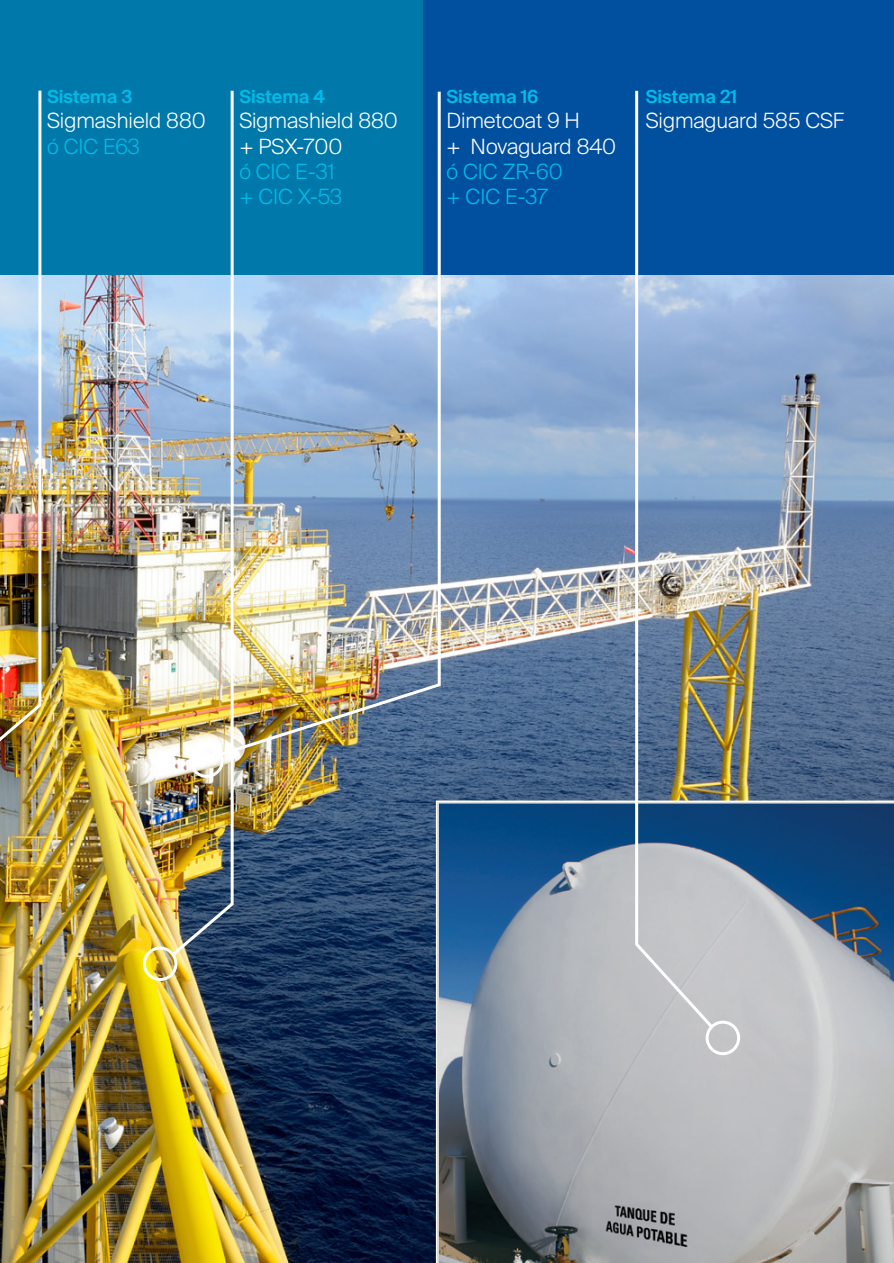
<style>
.page{position:relative;width:894px;height:1263px;background:#fff}
.page>*{position:absolute;margin:0;border:0;box-sizing:border-box;transform-origin:0 0}
.t1{font:300 21px "Suisse Intl";color:#fff}
.t2{font:300 21px "Suisse Intl";color:#02bce8}
.t3{font:600 18px "Suisse Intl";color:#02bce8}
</style>
<div class="page">
<img style="left:0;top:274px;width:893px;height:989px">
<div style="left:0;top:0;width:424px;height:274px;background:#0078aa"></div>
<div style="left:423px;top:0;width:470px;height:274px;background:#01509f"></div>
<img style="left:0;top:90px;width:43px;height:703px">
<img style="left:169px;top:274px;width:66px;height:684px">
<div style="left:143px;top:946px;width:34px;height:35px;border:3px solid #fff;border-radius:50%"></div>
<img style="left:218px;top:90px;width:224px;height:667px">
<div style="left:189px;top:743px;width:35px;height:35px;border:3px solid #fff;border-radius:50%"></div>
<svg style="left:437px;top:802px;width:456px;height:461px"></svg>
<svg style="left:633px;top:90px;width:82px;height:941px"></svg>
<div style="left:705px;top:1020px;width:34px;height:35px;border:3px solid #fff;border-radius:50%"></div>
<p class="t3" style="left:47px;top:86px;width:87px">Sistema 3</p>
<p class="t1" style="left:47px;top:109px;width:160px">Sigmashield 880</p>
<p class="t2" style="left:47px;top:134px;width:94px">ó CIC E63</p>
<p class="t3" style="left:239px;top:86px;width:87px">Sistema 4</p>
<p class="t1" style="left:239px;top:109px;width:160px">Sigmashield 880</p>
<p class="t1" style="left:239px;top:134px;width:105px">+ PSX-700</p>
<p class="t2" style="left:239px;top:159px;width:97px">ó CIC E-31</p>
<p class="t2" style="left:239px;top:184px;width:104px">+ CIC X-53</p>
<p class="t3" style="left:446px;top:86px;width:94px">Sistema 16</p>
<p class="t1" style="left:446px;top:109px;width:135px">Dimetcoat 9 H</p>
<p class="t1" style="left:446px;top:134px;width:171px">+ Novaguard 840</p>
<p class="t2" style="left:446px;top:159px;width:118px">ó CIC ZR-60</p>
<p class="t2" style="left:446px;top:184px;width:103px">+ CIC E-37</p>
<p class="t3" style="left:645px;top:86px;width:93px">Sistema 21</p>
<p class="t1" style="left:645px;top:109px;width:200px">Sigmaguard 585 CSF</p>
</div>
